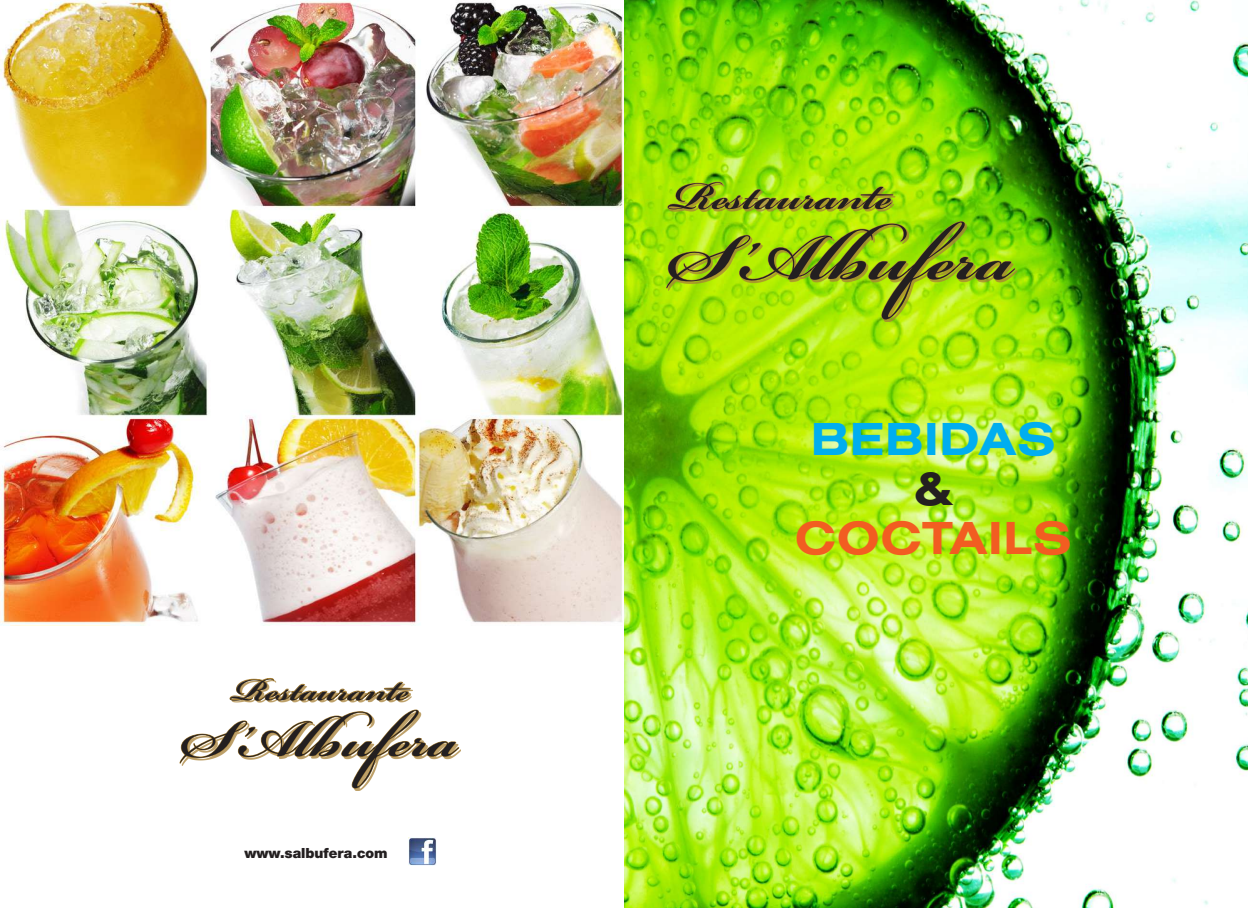
<style>
.page{position:relative;width:1248px;height:908px;background:#fff}
.page>*{position:absolute;margin:0;border:0;box-sizing:border-box;transform-origin:0 0}
.t1{font:700 100px "Bickham Script Pro";color:#231f20}
.t2{font:700 80px "Bickham Script Pro";color:#231f20}
.t3{font:700 60px "Bickham Script Pro";color:#231f20}
.t4{font:700 48px "Bickham Script Pro";color:#231f20}
.t5{font:48px "Nimbus San T Bold Exte";color:#f25d21}
.t6{font:48px "Nimbus San T Bold Exte";color:#00aeef}
.t7{font:48px "Nimbus San T Bold Exte";color:#231f20}
.t8{font:15px "Nimbus San Nov T Blac";color:#231f20}
</style>
<div class="page">
<img style="left:0;top:0;width:624px;height:625px">
<img style="left:408px;top:837px;width:28px;height:28px">
<img style="left:624px;top:0;width:623px;height:907px">
<div style="left:668px;top:184px;width:349px;height:138px;background:#a88137;opacity:.75"></div>
<svg style="left:666px;top:181px;width:228px;height:29px;background:#a7c516"></svg>
<svg style="left:665px;top:220px;width:350px;height:101px;background:#a5d40e"></svg>
<svg style="left:179px;top:678px;width:280px;height:111px"></svg>
<h3 class="t4" style="left:231px;top:654px;width:179px">Restaurante</h3>
<h2 class="t2" style="left:182px;top:680px;width:277px">S ’Albufera</h2>
<p class="t8" style="left:244px;top:844px;width:144px">www.salbufera.com</p>
<h3 class="t3" style="left:669px;top:153px;width:223px">Restaurante</h3>
<h1 class="t1" style="left:669px;top:185px;width:345px">S’Albufera</h1>
<h3 class="t6" style="left:810px;top:412px;width:247px">BEBIDAS</h3>
<h3 class="t7" style="left:913px;top:462px;width:40px">&amp;</h3>
<h3 class="t5" style="left:794px;top:511px;width:279px">COCTAILS</h3>
</div>
